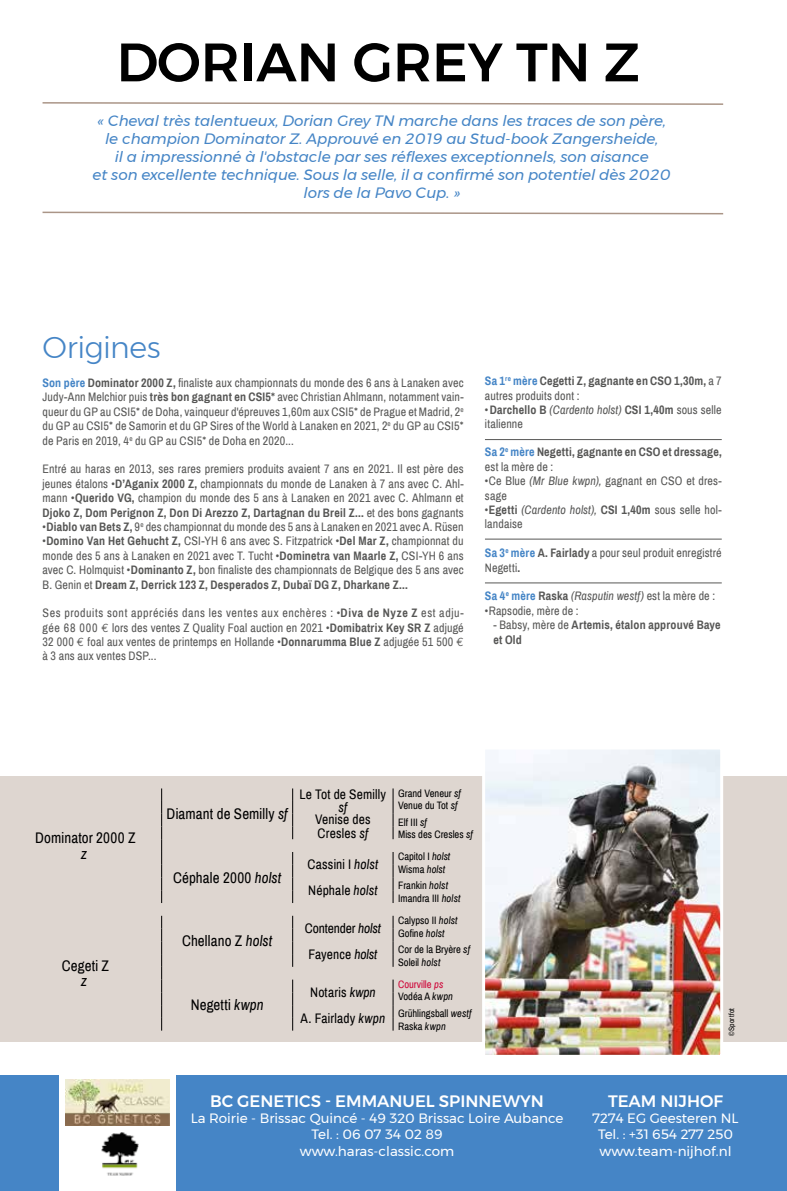
<style>
.page{position:relative;width:787px;height:1191px;background:#fff}
.page>*{position:absolute;margin:0;border:0;box-sizing:border-box;transform-origin:0 0}
.t1{font:500 54px "Montserrat";color:#000}
.t2{font:300 30px "Montserrat";letter-spacing:-.015em;color:#4585c6}
.t3{font:500 16.5px "Montserrat";color:#fff}
.t4{font:italic 15px/18px "Montserrat";letter-spacing:-.005em;color:#4585c6;text-align:center}
.t5{font:15px "Archivo Narrow";letter-spacing:.01em;color:#000}
.t6{font:italic 15px "Archivo Narrow";color:#000}
.t7{font:13.5px/16.2px "Montserrat";color:#fff;text-align:center}
.t8{font:13.5px/13.5px "Archivo Narrow";letter-spacing:.01em;color:#000}
.t9{font:13.5px "Archivo Narrow";letter-spacing:-.01em;color:#000}
.t10{font:italic 13.5px "Archivo Narrow";color:#000}
.t11{font:12px/14.4px "Archivo Narrow";letter-spacing:.01em;color:#575756;text-align:justify}
.t12{font:700 12px/14.4px "Archivo Narrow";letter-spacing:.02em;color:#575756}
.t13{font:italic 12px "Archivo Narrow";letter-spacing:.01em;color:#575756}
.t14{font:10.5px/12.8px "Archivo Narrow";color:#000}
.t15{font:10.5px/12.8px "Archivo Narrow";color:#ce0538}
.t16{font:7.5px "Archivo Narrow";letter-spacing:.02em;color:#000}
.s1{font-weight:700;color:#4585c6}
.s2{font-weight:700}
.s3{font-family:"Euro Mono"}
.s4{color:#4585c6}
.s5{font-weight:400}
.s6{font-style:italic}
.s7{font-weight:700;font-style:normal;color:#4585c6}
.s8{font-weight:700;font-style:normal}
.s9{font-style:normal}
.s10{color:#000}
.s11{font-style:italic;color:#000}
.s12{font-size:13.5px}
.s13{font-style:italic;font-size:13.5px}
</style>
<div class="page">
<div style="left:0;top:1075px;width:787px;height:116px;background:#4585c6"></div>
<div style="left:0;top:775px;width:787px;height:266px;background:#ded6d0"></div>
<svg style="left:161px;top:788px;width:1px;height:115px"></svg>
<svg style="left:292px;top:788px;width:1px;height:51px"></svg>
<svg style="left:292px;top:852px;width:1px;height:51px"></svg>
<svg style="left:393px;top:788px;width:1px;height:51px"></svg>
<svg style="left:393px;top:852px;width:1px;height:51px"></svg>
<svg style="left:161px;top:915px;width:1px;height:115px"></svg>
<svg style="left:292px;top:915px;width:1px;height:51px"></svg>
<svg style="left:292px;top:979px;width:1px;height:51px"></svg>
<svg style="left:393px;top:915px;width:1px;height:51px"></svg>
<svg style="left:393px;top:979px;width:1px;height:51px"></svg>
<img style="left:486px;top:750px;width:233px;height:303px">
<div style="left:482px;top:746px;width:241px;height:311px;border:3px solid #fff"></div>
<svg style="left:42px;top:102px;width:682px;height:3px"></svg>
<svg style="left:42px;top:211px;width:682px;height:4px"></svg>
<hr style="left:485px;top:539px;width:236px;height:1px;background:#575756">
<hr style="left:485px;top:582px;width:236px;height:1px;background:#575756">
<hr style="left:485px;top:439px;width:236px;height:1px;background:#575756">
<div style="left:60px;top:1067px;width:116px;height:124px;background:#fff"></div>
<img style="left:101px;top:1132px;width:38px;height:44px">
<img style="left:65px;top:1080px;width:105px;height:45px">
<h1 class="t1" style="left:117px;top:20px;width:524px">DORIAN GREY TN Z</h1>
<p class="t4" style="left:93px;top:112px;width:580px">« Cheval très talentueux, Dorian Grey TN marche dans les traces de son père, le champion Dominator Z. Approuvé en 2019 au Stud-book Zangersheide,<br>il a impressionné à l'obstacle par ses réflexes exceptionnels, son aisance<br>et son excellente technique. Sous la selle, il a confirmé son potentiel dès 2020 lors de la Pavo Cup. »</p>
<h2 class="t2" style="left:43px;top:324px;width:119px">Origines</h2>
<p class="t11" style="left:43px;top:376px;width:422px"><span class="s1">Son père</span> <span class="s2">Dominator 2000 Z,</span> finaliste aux championnats du monde des 6 ans à Lanaken avec Judy-Ann Melchior puis <span class="s2">très bon gagnant en CSI5*</span> avec Christian Ahlmann, notamment vain&shy;queur du GP au CSI5* de Doha, vainqueur d'épreuves 1,60m aux CSI5* de Prague et Madrid, 2<sup>e </sup>du GP au CSI5* de Samorin et du GP Sires of the World à Lanaken en 2021, 2<sup>e</sup> du GP au CSI5* de Paris en 2019, 4<sup>e</sup> du GP au CSI5* de Doha en 2020...</p>
<p class="t11" style="left:43px;top:462px;width:422px">Entré au haras en 2013, ses rares premiers produits avaient 7 ans en 2021. Il est père des jeunes étalons •<span class="s2">D’Aganix 2000 Z,</span> championnats du monde de Lanaken à 7 ans avec C. Ahl&shy;mann •<span class="s2">Querido VG,</span> champion du monde des 5 ans à Lanaken en 2021 avec C. Ahlmann et <span class="s2">Djoko Z, Dom Perignon Z, Don Di Arezzo Z, Dartagnan du Breil Z...</span> et des bons gagnants</p>
<p class="t11" style="left:43px;top:520px;width:422px">•<span class="s2">Diablo van Bets Z,</span> 9<sup>e</sup> des championnat du monde des 5 ans à Lanaken en 2021 avec A. Rüsen</p>
<p class="t11" style="left:43px;top:534px;width:422px">•<span class="s2">Domino Van Het Gehucht Z,</span> CSI-YH 6 ans avec S. Fitzpatrick •<span class="s2">Del Mar Z,</span> championnat du monde des 5 ans à Lanaken en 2021 avec T. Tucht •<span class="s2">Dominetra van Maarle Z,</span> CSI-YH 6 ans avec C. Holmquist •<span class="s2">Dominanto Z,</span> bon finaliste des championnats de Belgique des 5 ans avec B. Genin et <span class="s2">Dream Z, Derrick 123 Z, Desperados Z, Dubaï DG Z, Dharkane Z...</span></p>
<p class="t11" style="left:42px;top:606px;width:422px">Ses produits sont appréciés dans les ventes aux enchères : •<span class="s2">Diva de Nyze Z</span> est adju&shy;gée 68 000 <span class="s3">E</span> lors des ventes Z Quality Foal auction en 2021 •<span class="s2">Domibatrix Key SR Z</span> adjugé 32 000 <span class="s3">E</span> foal aux ventes de printemps en Hollande •<span class="s2">Donnarumma Blue Z</span> adjugée 51 500 <span class="s3">E </span>à 3 ans aux ventes DSP...</p>
<p class="t12" style="left:485px;top:374px;width:238px"><span class="s4">Sa 1</span><sup>re</sup> <span class="s4">mère</span> Cegetti Z, gagnante en CSO 1,30m, <span class="s5">a 7 autres produits dont :</span></p>
<p class="t11" style="left:485px;top:403px;width:238px">•<span class="s2">Darchello B</span> <span class="s6">(Cardento holst)</span> <span class="s2">CSI 1,40m</span> sous selle italienne</p>
<p class="t12" style="left:485px;top:445px;width:238px"><span class="s4">Sa 2</span><sup>e</sup> <span class="s4">mère</span> Negetti, gagnante en CSO et dressage, <span class="s5">est la mère de :</span></p>
<p class="t11" style="left:485px;top:474px;width:238px">•Ce Blue <span class="s6">(Mr Blue kwpn),</span> gagnant en CSO et dres&shy;sage</p>
<p class="t11" style="left:485px;top:503px;width:238px">•<span class="s2">Egetti</span> <span class="s6">(Cardento holst),</span> <span class="s2">CSI 1,40m</span> sous selle hol&shy;landaise</p>
<p class="t11" style="left:485px;top:546px;width:238px"><span class="s1">Sa 3</span><sup>e</sup> <span class="s1">mère</span> <span class="s2">A. Fairlady</span> a pour seul produit enregistré<br>Negetti<span class="s2">.</span></p>
<p class="t13" style="left:485px;top:589px;width:232px"><span class="s7">Sa 4</span><sup>e</sup> <span class="s7">mère</span> <span class="s8">Raska</span> (Rasputin westf) <span class="s9">est la mère de :</span></p>
<p class="t11" style="left:485px;top:604px;width:95px">•Rapsodie, mère de :</p>
<p class="t12" style="left:493px;top:618px;width:229px"><span class="s5">- Babsy, mère de</span> Artemis, étalon approuvé Baye et Old</p>
<p class="t5" style="left:35px;top:829px;width:102px">Dominator 2000 Z</p>
<p class="t6" style="left:81px;top:844px;width:8px">z</p>
<p class="t5" style="left:62px;top:956px;width:49px">Cegeti Z</p>
<p class="t6" style="left:81px;top:971px;width:8px">z</p>
<p class="t5" style="left:167px;top:804px;width:123px">Diamant de Semilly <span class="s6">sf</span></p>
<p class="t5" style="left:173px;top:868px;width:110px">Céphale 2000 <span class="s6">holst</span></p>
<p class="t5" style="left:182px;top:932px;width:92px">Chellano Z <span class="s6">holst</span></p>
<p class="t5" style="left:191px;top:996px;width:74px">Negetti <span class="s6">kwpn</span></p>
<p class="t14" style="left:398px;top:787px;width:64px">Grand Veneur <span class="s6">sf<br></span>Venue du Tot <span class="s6">sf</span></p>
<p class="t8" style="left:299px;top:788px;width:88px">Le Tot de Semilly</p>
<p class="t10" style="left:338px;top:799px;width:10px">sf</p>
<p class="t8" style="left:315px;top:813px;width:57px">Venise des<br>Cresles <span class="s6">sf</span></p>
<p class="t14" style="left:398px;top:815px;width:76px">Elf III <span class="s6">sf<br></span>Miss des Cresles <span class="s6">sf</span></p>
<p class="t8" style="left:307px;top:858px;width:72px">Cassini I <span class="s6">holst</span></p>
<p class="t14" style="left:398px;top:850px;width:54px">Capitol I <span class="s6">holst<br></span>Wisma <span class="s6">holst</span></p>
<p class="t8" style="left:308px;top:883px;width:71px">Néphale <span class="s6">holst</span></p>
<p class="t14" style="left:398px;top:879px;width:64px">Frankin <span class="s6">holst<br></span>Imandra III <span class="s6">holst</span></p>
<p class="t9" style="left:305px;top:920px;width:78px">Contender <span class="s6">holst</span></p>
<p class="t14" style="left:398px;top:914px;width:61px">Calypso II <span class="s6">holst<br></span>Gofine <span class="s6">holst</span></p>
<p class="t8" style="left:308px;top:947px;width:70px">Fayence <span class="s6">holst</span></p>
<p class="t14" style="left:398px;top:943px;width:73px">Cor de la Bryère <span class="s6">sf<br></span>Soleil <span class="s6">holst</span></p>
<p class="t8" style="left:310px;top:985px;width:67px">Notaris <span class="s6">kwpn</span></p>
<p class="t15" style="left:398px;top:977px;width:56px">Courville <span class="s6">ps<br></span><span class="s10">Vodéa A</span> <span class="s11">kwpn</span></p>
<p class="t14" style="left:398px;top:1007px;width:75px;text-indent:-98px"><span class="s12">A. Fairlady</span> <span class="s13">kwpn</span> Grühlingsball <span class="s6">westf<br></span>Raska <span class="s6">kwpn</span></p>
<p class="t16" style="left:726px;top:1035px;width:29px;rotate:-90deg">©Sportfot</p>
<h3 class="t3" style="left:210px;top:1088px;width:335px">BC GENETICS - EMMANUEL SPINNEWYN</h3>
<p class="t7" style="left:191px;top:1110px;width:374px">La Roirie - Brissac Quincé - 49 320 Brissac Loire Aubance<br>Tel. : 06 07 34 02 89<br>www.haras-classic.com</p>
<h3 class="t3" style="left:608px;top:1088px;width:116px">TEAM NIJHOF</h3>
<p class="t7" style="left:592px;top:1110px;width:147px">7274 EG Geesteren NL<br>Tel. : +31 654 277 250 www.team-nijhof.nl</p>
</div>
